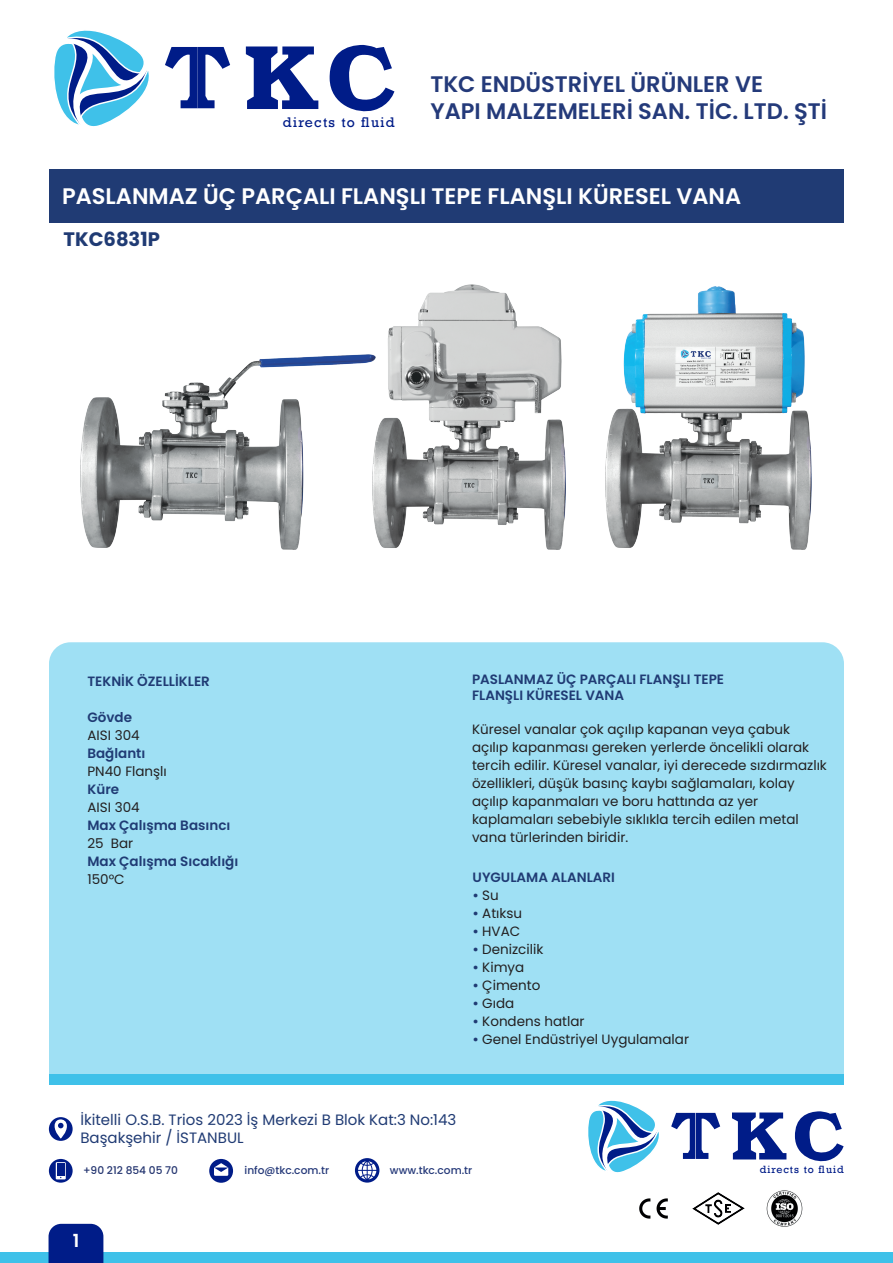
<style>
.page{position:relative;width:893px;height:1263px;background:#fff}
.page>*{position:absolute;margin:0;border:0;box-sizing:border-box;transform-origin:0 0}
.t1{font:600 22.5px/27px "Poppins";color:#243a7a}
.t2{font:600 22.5px "Poppins";color:#fff}
.t3{font:700 19.5px "Poppins";color:#203b74}
.t4{font:600 18px "Poppins";color:#fff}
.t5{font:15px/18px "Poppins";color:#203b74}
.t6{font:13.5px/18px "Poppins";color:#231f20}
.t7{font:600 13.5px/16.2px "Poppins";color:#203b74}
.t8{font:13.05px "Rockwell";letter-spacing:.1em;color:#001c88}
.t9{font:500 10.65px "Poppins";color:#253979}
.t10{font:500 10.65px "Poppins";color:#23346f}
.t11{font:9.9px "Rockwell";letter-spacing:.1em;color:#001c88}
.s1{font-weight:600;color:#203b74}
</style>
<div class="page">
<div style="left:49px;top:642px;width:795px;height:432px;background:#9fe0f4"></div>
<div style="left:49px;top:1074px;width:795px;height:11px;background:#3fc1e9"></div>
<div style="left:49px;top:169px;width:795px;height:53px;background:#203b74"></div>
<svg style="left:54px;top:30px;width:95px;height:97px"></svg>
<svg style="left:165px;top:47px;width:65px;height:61px"></svg>
<svg style="left:246px;top:46px;width:72px;height:63px"></svg>
<svg style="left:329px;top:45px;width:65px;height:67px"></svg>
<svg style="left:588px;top:1100px;width:71px;height:73px"></svg>
<svg style="left:671px;top:1113px;width:49px;height:46px"></svg>
<svg style="left:732px;top:1112px;width:54px;height:47px"></svg>
<svg style="left:795px;top:1111px;width:49px;height:51px"></svg>
<svg style="left:49px;top:1159px;width:24px;height:24px"></svg>
<svg style="left:209px;top:1159px;width:24px;height:24px"></svg>
<svg style="left:355px;top:1158px;width:24px;height:24px"></svg>
<svg style="left:49px;top:1117px;width:24px;height:24px"></svg>
<img style="left:766px;top:1190px;width:37px;height:37px">
<img style="left:692px;top:1193px;width:52px;height:31px">
<img style="left:639px;top:1198px;width:29px;height:21px">
<div style="left:0;top:1252px;width:893px;height:11px;background:#3fc1e9"></div>
<div style="left:49px;top:1224px;width:54px;height:39px;background:#001c88"></div>
<img style="left:605px;top:286px;width:207px;height:263px">
<img style="left:375px;top:285px;width:191px;height:264px">
<img style="left:81px;top:355px;width:294px;height:194px">
<p class="t8" style="left:283px;top:115px;width:113px">directs to fluid</p>
<h1 class="t1" style="left:430px;top:70px;width:398px">TKC ENDÜSTRİYEL ÜRÜNLER VE<br>YAPI MALZEMELERİ SAN. TİC. LTD. ŞTİ</h1>
<h1 class="t2" style="left:62px;top:183px;width:681px">PASLANMAZ ÜÇ PARÇALI FLANŞLI TEPE FLANŞLI KÜRESEL VANA</h1>
<h2 class="t3" style="left:64px;top:228px;width:98px">TKC6831P</h2>
<p class="t7" style="left:87px;top:674px;width:124px">TEKNİK ÖZELLİKLER</p>
<p class="t7" style="left:87px;top:710px;width:46px">Gövde</p>
<p class="t6" style="left:87px;top:727px;width:54px">AISI 304</p>
<p class="t7" style="left:87px;top:746px;width:59px">Bağlantı</p>
<p class="t6" style="left:87px;top:763px;width:81px">PN40 Flanşlı</p>
<p class="t7" style="left:87px;top:782px;width:33px">Küre</p>
<p class="t6" style="left:87px;top:799px;width:54px">AISI 304</p>
<p class="t7" style="left:87px;top:818px;width:144px">Max Çalışma Basıncı</p>
<p class="t6" style="left:87px;top:835px;width:47px">25 Bar</p>
<p class="t7" style="left:87px;top:854px;width:152px">Max Çalışma Sıcaklığı</p>
<p class="t6" style="left:87px;top:871px;width:39px">150°C</p>
<p class="t7" style="left:472px;top:671px;width:254px">PASLANMAZ ÜÇ PARÇALI FLANŞLI TEPE<br>FLANŞLI KÜRESEL VANA</p>
<p class="t6" style="left:472px;top:721px;width:356px">Küresel vanalar çok açılıp kapanan veya çabuk açılıp kapanması gereken yerlerde öncelikli olarak tercih edilir. Küresel vanalar, iyi derecede sızdırmazlık özellikleri, düşük basınç kaybı sağlamaları, kolay açılıp kapanmaları ve boru hattında az yer kaplamaları sebebiyle sıklıkla tercih edilen metal vana türlerinden biridir.</p>
<p class="t7" style="left:473px;top:869px;width:144px">UYGULAMA ALANLARI</p>
<p class="t6" style="left:473px;top:886px;width:28px"><span class="s1">•</span> Su</p>
<p class="t6" style="left:473px;top:904px;width:51px"><span class="s1">•</span> Atıksu</p>
<p class="t6" style="left:473px;top:922px;width:49px"><span class="s1">•</span> HVAC</p>
<p class="t6" style="left:473px;top:940px;width:72px"><span class="s1">•</span> Denizcilik</p>
<p class="t6" style="left:473px;top:958px;width:53px"><span class="s1">•</span> Kimya</p>
<p class="t6" style="left:473px;top:976px;width:69px"><span class="s1">•</span> Çimento</p>
<p class="t6" style="left:473px;top:994px;width:43px"><span class="s1">•</span> Gıda</p>
<p class="t6" style="left:473px;top:1012px;width:114px"><span class="s1">•</span> Kondens hatlar</p>
<p class="t6" style="left:473px;top:1030px;width:218px"><span class="s1">•</span> Genel Endüstriyel Uygulamalar</p>
<p class="t5" style="left:80px;top:1110px;width:377px">İkitelli O.S.B. Trios 2023 İş Merkezi B Blok Kat:3 No:143<br>Başakşehir / İSTANBUL</p>
<p class="t10" style="left:83px;top:1164px;width:96px">+90 212 854 05 70</p>
<p class="t9" style="left:245px;top:1164px;width:86px">info@tkc.com.tr</p>
<p class="t9" style="left:390px;top:1164px;width:84px">www.tkc.com.tr</p>
<h3 class="t4" style="left:73px;top:1230px;width:8px">1</h3>
<p class="t11" style="left:760px;top:1164px;width:86px">directs to fluid</p>
</div>
